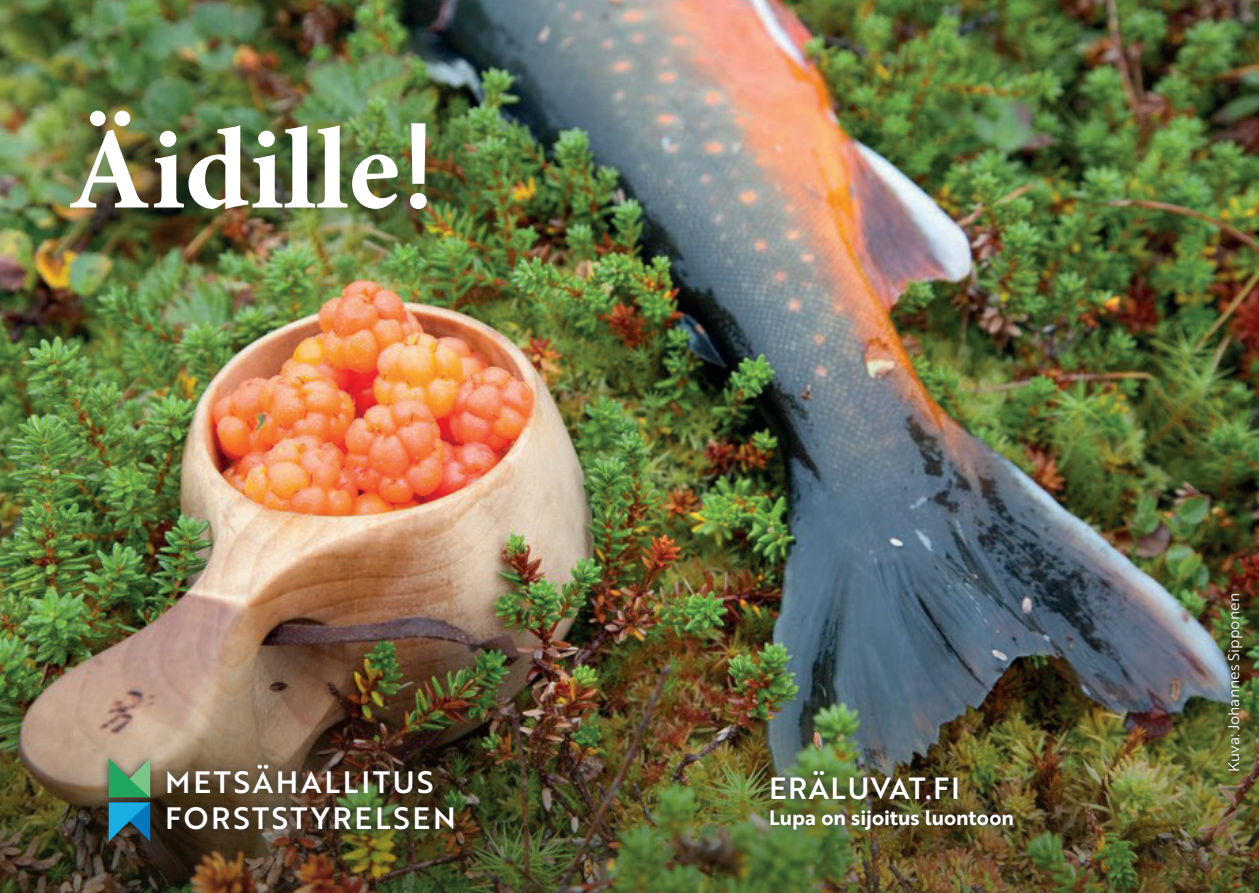
<style>
.page{position:relative;width:1259px;height:893px;background:#fff}
.page>*{position:absolute;margin:0;border:0;box-sizing:border-box;transform-origin:0 0}
.t1{font:700 117px "Minion Pro";color:#fff}
.t2{font:30px/36px "Brother 1816 Medium";letter-spacing:.09em;color:#fff}
.t3{font:29.7px "Brother 1816 Medium";letter-spacing:.05em;color:#fff}
.t4{font:20.4px "Brother 1816 Bold";color:#fff}
.t5{font:15px "Brother 1816 Book";color:#fff}
.s1{font-family:"Brother 1816 Medium";font-weight:400}
</style>
<div class="page">
<img style="left:0;top:0;width:1259px;height:577px">
<img style="left:0;top:577px;width:1259px;height:316px">
<div style="left:1223px;top:589px;width:23px;height:185px;background:#231f20;opacity:.75"></div>
<div style="left:27px;top:76px;width:482px;height:178px;background:#231f20;opacity:.75"></div>
<div style="left:99px;top:750px;width:363px;height:100px;background:#231f20;opacity:.75"></div>
<svg style="left:109px;top:758px;width:41px;height:84px;background:#3c8d86"></svg>
<div style="left:761px;top:762px;width:261px;height:76px;background:#231f20;opacity:.75"></div>
<h1 class="t1" style="left:68px;top:88px;width:370px">Äidille<span class="s1">!</span></h1>
<p class="t2" style="left:165px;top:763px;width:292px">METSÄHALLITUS<br>FORSTSTYRELSEN</p>
<p class="t3" style="left:769px;top:766px;width:192px">ERÄLUVAT.FI</p>
<p class="t4" style="left:769px;top:802px;width:246px">Lupa on sijoitus luontoon</p>
<p class="t5" style="left:1222px;top:771px;width:180px;rotate:-90deg">Kuva: Johannes Sipponen</p>
</div>
